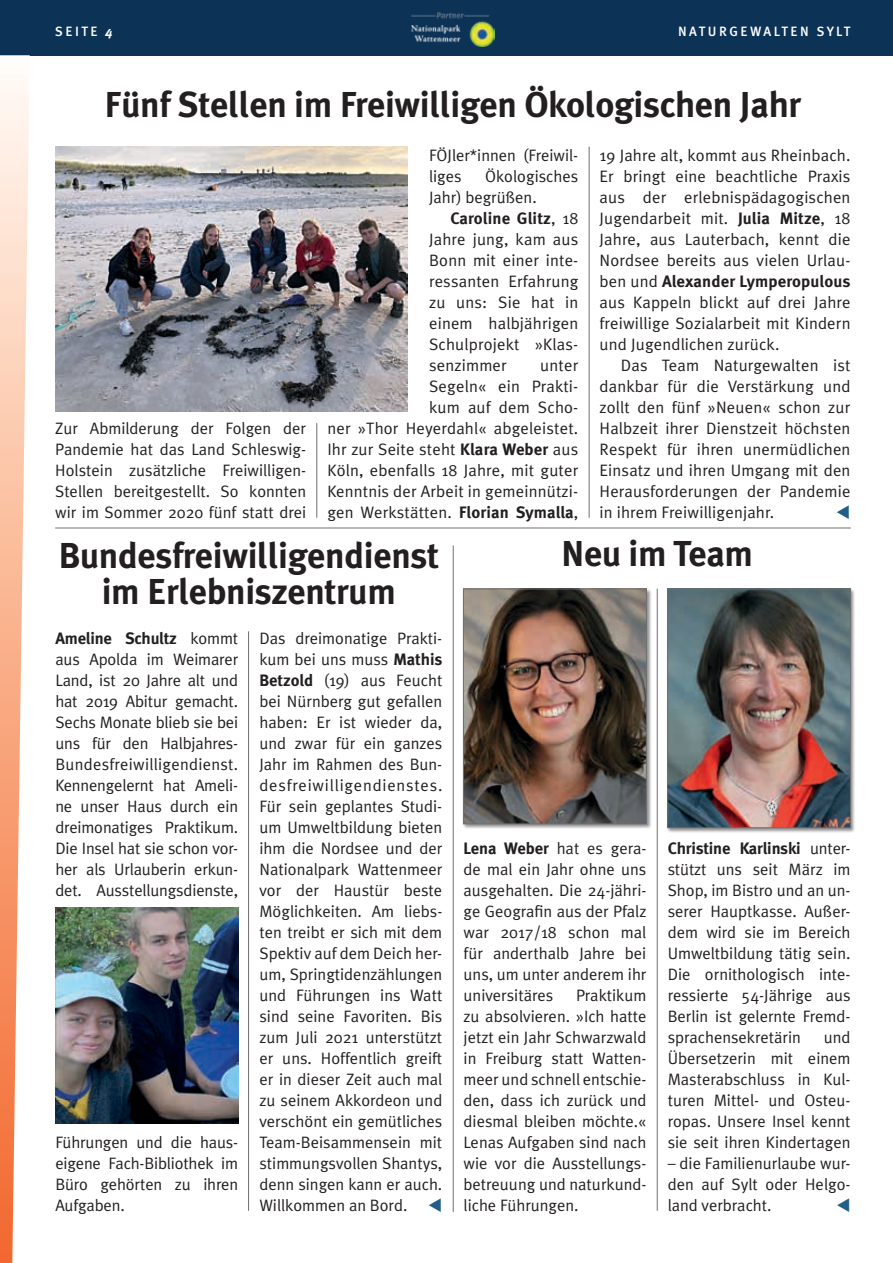
<style>
.page{position:relative;width:893px;height:1263px;background:#fff}
.page>*{position:absolute;margin:0;border:0;box-sizing:border-box;transform-origin:0 0}
.t1{font:700 36px/36px "Meta Plus";letter-spacing:-.01em;color:#231f20;text-align:center}
.t2{font:16.5px/21px "Meta Plus Normal";color:#231f20;text-align:justify}
.t3{font:700 16.5px "Meta";letter-spacing:.01em;color:#231f20}
.t4{font:700 16.5px "Meta";letter-spacing:-.01em;color:#231f20}
.t5{font:500 13.5px "Meta Plus";letter-spacing:.175em;color:#fff}
.s1{font-weight:700;font-style:italic}
.s2{font-family:"Meta";font-weight:700}
.s3{font-family:"Meta Plus Normal";font-weight:400}
.s4{color:#215f89}
</style>
<div class="page">
<div style="left:0;top:0;width:893px;height:55px;background:#0c3256"></div>
<svg style="left:0;top:55px;width:30px;height:1208px"></svg>
<img style="left:411px;top:13px;width:83px;height:33px">
<div style="left:666px;top:588px;width:189px;height:245px;background:#231f20;opacity:.5"></div>
<img style="left:669px;top:591px;width:180px;height:235px">
<div style="left:667px;top:589px;width:184px;height:239px;border:1px solid #6d6f71"></div>
<div style="left:462px;top:588px;width:190px;height:241px;background:#231f20;opacity:.5"></div>
<img style="left:465px;top:591px;width:180px;height:231px">
<div style="left:463px;top:589px;width:184px;height:235px;border:1px solid #6d6f71"></div>
<hr style="left:657px;top:589px;width:1px;height:621px;background:#6d6f71">
<hr style="left:453px;top:546px;width:1px;height:666px;background:#6d6f71">
<hr style="left:248px;top:632px;width:1px;height:578px;background:#6d6f71">
<hr style="left:589px;top:147px;width:1px;height:370px;background:#6d6f71">
<hr style="left:317px;top:423px;width:1px;height:94px;background:#6d6f71">
<hr style="left:56px;top:528px;width:794px;height:1px;background:#6d6f71">
<img style="left:55px;top:147px;width:353px;height:264px">
<img style="left:55px;top:907px;width:183px;height:217px">
<p class="t5" style="left:55px;top:23px;width:59px">SEITE <span class="s1">4</span></p>
<p class="t5" style="left:678px;top:23px;width:174px">NATURGEWALTEN SYLT</p>
<h1 class="t1" style="left:105px;top:87px;width:698px">Fünf Stellen im Freiwilligen Ökologischen Jahr</h1>
<p class="t2" style="left:429px;top:144px;width:151px">FÖJler*innen (Freiwil&shy;liges</p>
<p class="t2" style="left:600px;top:144px;width:252px">19 Jahre alt, kommt aus Rheinbach.<br>Er bringt eine beachtliche Praxis aus der erlebnispädagogischen Jugendarbeit mit. <span class="s2">Julia Mitze</span>, 18<br>Jahre, aus Lauterbach, kennt die Nordsee bereits aus vielen Urlau-</p>
<p class="t3" style="left:600px;top:270px;width:252px"><span class="s3">ben und</span> Alexander Lymperopulous</p>
<p class="t2" style="left:600px;top:291px;width:252px">aus Kappeln blickt auf drei Jahre freiwillige Sozialarbeit mit Kindern und Jugendlichen zurück.</p>
<p class="t2" style="left:600px;top:354px;width:252px;text-indent:21px">Das Team Naturgewalten ist dankbar für die Verstärkung und zollt den fünf »Neuen« schon zur Halbzeit ihrer Dienstzeit höchsten Respekt für ihren unermüdlichen Einsatz und ihren Umgang mit den Herausforderungen der Pandemie in ihrem Freiwilligenjahr.</p>
<h1 class="t1" style="left:561px;top:536px;width:194px">Neu im Team</h1>
<p class="t2" style="left:429px;top:165px;width:151px;text-indent:56px">Ökologisches<br>Jahr) begrüßen.</p>
<p class="t3" style="left:450px;top:207px;width:129px">Caroline Glitz<span class="s3">, 18</span></p>
<p class="t2" style="left:429px;top:228px;width:151px">Jahre jung, kam aus Bonn mit einer inte&shy;ressanten Erfahrung zu uns: Sie hat in einem halbjährigen Schulprojekt »Klas&shy;senzimmer</p>
<p class="t2" style="left:327px;top:354px;width:252px;text-align:right">unter<br>Segeln« ein Prakti-<br>kum auf dem Scho-<br>ner »Thor Heyerdahl« abgeleistet.<br>Ihr zur Seite steht <span class="s2">Klara Weber</span> aus<br>Köln, ebenfalls 18 Jahre, mit guter<br>Kenntnis der Arbeit in gemeinnützi&shy;gen Werkstätten. <span class="s2">Florian Symalla</span>,</p>
<p class="t2" style="left:55px;top:417px;width:252px">Zur Abmilderung der Folgen der Pandemie hat das Land Schleswig-Holstein zusätzliche Freiwilligen-Stellen bereitgestellt. So konnten wir im Sommer 2020 fünf statt drei</p>
<h1 class="t1" style="left:58px;top:537px;width:382px">Bundesfreiwilligendienst im Erlebniszentrum</h1>
<p class="t4" style="left:55px;top:627px;width:184px">Ameline Schultz <span class="s3">kommt</span></p>
<p class="t2" style="left:55px;top:648px;width:184px">aus Apolda im Weimarer Land, ist 20 Jahre alt und hat 2019 Abitur gemacht.<br>Sechs Monate blieb sie bei uns für den Halbjahres-Bundesfreiwilligendienst.<br>Kennengelernt hat Ameli&shy;ne unser Haus durch ein dreimonatiges Praktikum.<br>Die Insel hat sie schon vor&shy;her als Urlauberin erkun&shy;det. Ausstellungsdienste,</p>
<p class="t2" style="left:259px;top:627px;width:184px">Das dreimonatige Prakti&shy;kum bei uns muss <span class="s2">Mathis Betzold</span> (19) aus Feucht bei Nürnberg gut gefallen haben: Er ist wieder da, und zwar für ein ganzes Jahr im Rahmen des Bun&shy;desfreiwilligendienstes.<br>Für sein geplantes Studi&shy;um Umweltbildung bieten ihm die Nordsee und der Nationalpark Wattenmeer vor der Haustür beste Möglichkeiten. Am liebs&shy;ten treibt er sich mit dem Spektiv auf dem Deich her&shy;um, Springtidenzählungen und Führungen ins Watt sind seine Favoriten. Bis zum Juli 2021 unterstützt er uns. Hoffentlich greift er in dieser Zeit auch mal zu seinem Akkordeon und verschönt ein gemütliches Team-Beisammensein mit stimmungsvollen Shantys, denn singen kann er auch.<br>Willkommen an Bord. <span class="s4">▼</span></p>
<p class="t2" style="left:464px;top:837px;width:184px"><span class="s2">Lena Weber</span> hat es gera&shy;de mal ein Jahr ohne uns ausgehalten. Die 24-jähri&shy;ge Geografin aus der Pfalz war 2017/18 schon mal für anderthalb Jahre bei uns, um unter anderem ihr universitäres</p>
<p class="t4" style="left:668px;top:837px;width:184px">Christine Karlinski <span class="s3">unter-</span></p>
<p class="t2" style="left:668px;top:858px;width:184px">stützt uns seit März im Shop, im Bistro und an un&shy;serer Hauptkasse. Außer&shy;dem wird sie im Bereich Umweltbildung tätig sein.<br>Die ornithologisch inte&shy;ressierte 54-Jährige aus Berlin ist gelernte Fremd&shy;sprachensekretärin</p>
<p class="t2" style="left:464px;top:984px;width:184px;text-indent:113px">Praktikum zu absolvieren. »Ich hatte jetzt ein Jahr Schwarzwald in Freiburg statt Watten&shy;meer und schnell entschie&shy;den, dass ich zurück und diesmal bleiben möchte.« Lenas Aufgaben sind nach wie vor die Ausstellungs&shy;betreuung und naturkund&shy;liche Führungen.</p>
<p class="t2" style="left:668px;top:1026px;width:184px;text-indent:156px">und Übersetzerin mit einem Masterabschluss in Kul&shy;turen Mittel- und Osteu&shy;ropas. Unsere Insel kennt sie seit ihren Kindertagen</p>
<p class="t2" style="left:668px;top:1152px;width:184px">– die Familienurlaube wur&shy;den auf Sylt oder Helgo&shy;land verbracht.</p>
<p class="t2" style="left:55px;top:1131px;width:184px">Führungen und die haus&shy;eigene Fach-Bibliothek im Büro gehörten zu ihren Aufgaben.</p>
</div>
